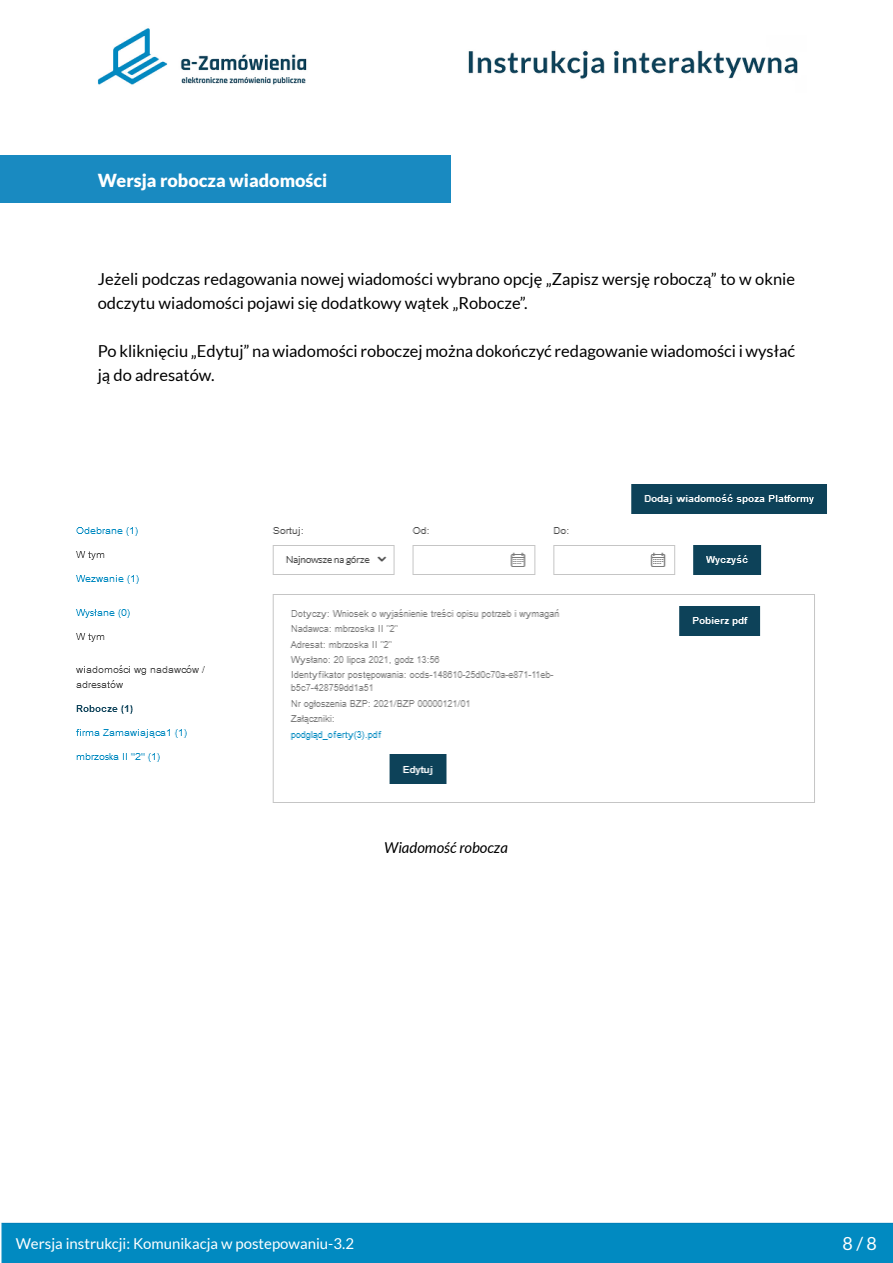
<style>
.page{position:relative;width:893px;height:1263px;background:#fff}
.page>*{position:absolute;margin:0;border:0;box-sizing:border-box;transform-origin:0 0}
.t1{font:900 18px "Lato";color:#fff}
.t2{font:18px "Lato";color:#fff}
.t3{font:16.5px/24px "Lato";color:#000}
.t4{font:15px "Lato";color:#fff}
.t5{font:italic 15px "Lato";color:#000}
</style>
<div class="page">
<img style="left:1px;top:28px;width:892px;height:1235px">
<img style="left:54px;top:469px;width:785px;height:348px">
<div style="left:0;top:155px;width:451px;height:48px;background:#198ac1"></div>
<p class="t1" style="left:98px;top:170px;width:231px">Wersja robocza wiadomości</p>
<p class="t3" style="left:98px;top:267px;width:699px">Jeżeli podczas redagowania nowej wiadomości wybrano opcję „Zapisz wersję roboczą” to w oknie odczytu wiadomości pojawi się dodatkowy wątek „Robocze”.</p>
<p class="t3" style="left:98px;top:339px;width:699px">Po kliknięciu „Edytuj” na wiadomości roboczej można dokończyć redagowanie wiadomości i wysłać ją do adresatów.</p>
<p class="t5" style="left:384px;top:839px;width:125px">Wiadomość robocza</p>
<p class="t4" style="left:16px;top:1235px;width:340px">Wersja instrukcji: Komunikacja w postepowaniu-3.2</p>
<p class="t2" style="left:842px;top:1233px;width:36px">8 / 8</p>
</div>
